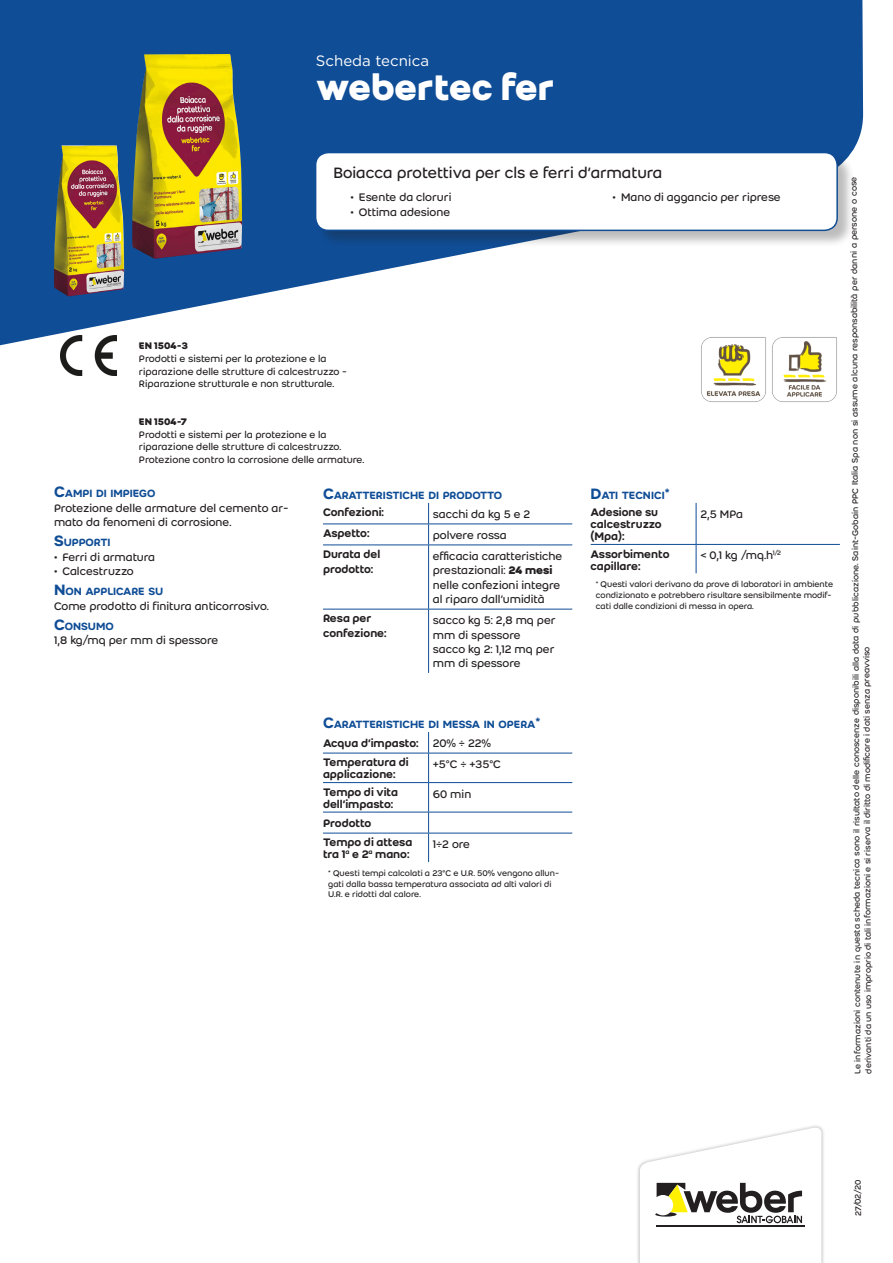
<style>
.page{position:relative;width:893px;height:1263px;background:#fff}
.page>*{position:absolute;margin:0;border:0;box-sizing:border-box;transform-origin:0 0}
.product_name{font:700 39px "Weber";color:#fff}
.Product_description{font:16.5px "Weber";color:#231f20}
.scheda_tecnica{font:15px "Gotham";color:#fff}
.t1{font:12px/14.4px "Weber";color:#231f20}
.t2{font:500 12px/12px "Weber";color:#231f20}
.t3{font:500 11.55px "Weber";letter-spacing:-.005em;color:#0f4d96}
.t4{font:10.5px/12.6px "Weber";color:#231f20}
.t5{font:9px/10.8px "Weber";letter-spacing:-.005em;color:#231f20}
.s1{font-weight:700}
.s2{font-size:16.5px}
.s3{font-weight:400}
</style>
<div class="page">
<svg style="left:0;top:0;width:863px;height:346px;fill:#0f4d96"></svg>
<div style="left:636px;top:1124px;width:189px;height:139px;background:#231f20;opacity:.3"></div>
<svg style="left:640px;top:1126px;width:181px;height:137px"></svg>
<img style="left:54px;top:54px;width:188px;height:242px">
<div style="left:316px;top:153px;width:539px;height:95px;background:#231f20;opacity:.3"></div>
<div style="left:316px;top:153px;width:521px;height:77px;background:#fff;border-radius:13px"></div>
<div style="left:315px;top:152px;width:523px;height:79px;border:2px solid #0f4d96;border-radius:13px"></div>
<img style="left:699px;top:336px;width:68px;height:66px">
<img style="left:770px;top:336px;width:68px;height:66px">
<hr style="left:323px;top:523px;width:106px;height:1px;background:#0f4d96">
<hr style="left:429px;top:523px;width:143px;height:1px;background:#0f4d96">
<svg style="left:428px;top:503px;width:1px;height:41px"></svg>
<hr style="left:323px;top:544px;width:106px;height:1px;background:#0f4d96">
<hr style="left:429px;top:544px;width:143px;height:1px;background:#0f4d96">
<hr style="left:428px;top:545px;width:1px;height:64px;background:#0f4d96">
<hr style="left:323px;top:609px;width:106px;height:1px;background:#0f4d96">
<hr style="left:429px;top:609px;width:143px;height:1px;background:#0f4d96">
<hr style="left:428px;top:609px;width:1px;height:64px;background:#0f4d96">
<hr style="left:323px;top:753px;width:106px;height:1px;background:#0f4d96">
<hr style="left:429px;top:753px;width:143px;height:1px;background:#0f4d96">
<hr style="left:323px;top:782px;width:106px;height:1px;background:#0f4d96">
<hr style="left:429px;top:782px;width:143px;height:1px;background:#0f4d96">
<hr style="left:323px;top:812px;width:106px;height:1px;background:#0f4d96">
<hr style="left:429px;top:812px;width:143px;height:1px;background:#0f4d96">
<hr style="left:323px;top:833px;width:106px;height:1px;background:#0f4d96">
<hr style="left:429px;top:833px;width:143px;height:1px;background:#0f4d96">
<svg style="left:428px;top:732px;width:1px;height:130px"></svg>
<hr style="left:696px;top:503px;width:1px;height:41px;background:#0f4d96">
<hr style="left:590px;top:544px;width:106px;height:1px;background:#0f4d96">
<hr style="left:696px;top:544px;width:144px;height:1px;background:#0f4d96">
<svg style="left:696px;top:545px;width:1px;height:28px"></svg>
<img style="left:60px;top:336px;width:56px;height:39px">
<p class="scheda_tecnica" style="left:316px;top:51px;width:115px">Scheda tecnica</p>
<p class="product_name" style="left:316px;top:58px;width:240px">webertec fer</p>
<p class="Product_description" style="left:333px;top:162px;width:330px">Boiacca protettiva per cls e ferri d’armatura</p>
<p class="t1" style="left:350px;top:190px;width:103px">• Esente da cloruri</p>
<p class="t1" style="left:350px;top:204px;width:101px">• Ottima adesione</p>
<p class="t1" style="left:612px;top:190px;width:170px">• Mano di aggancio per riprese</p>
<p class="t4" style="left:139px;top:339px;width:210px"><span class="s1">EN 1504-3<br></span>Prodotti e sistemi per la protezione e la riparazione delle strutture di calcestruzzo - Riparazione strutturale e non strutturale.</p>
<p class="t4" style="left:139px;top:415px;width:227px"><span class="s1">EN 1504-7<br></span>Prodotti e sistemi per la protezione e la riparazione delle strutture di calcestruzzo.<br>Protezione contro la corrosione delle armature.</p>
<p class="t3" style="left:54px;top:485px;width:103px"><span class="s2">C</span>AMPI DI IMPIEGO</p>
<p class="t1" style="left:54px;top:500px;width:236px">Protezione delle armature del cemento ar&shy;mato da fenomeni di corrosione.</p>
<p class="t3" style="left:54px;top:534px;width:58px"><span class="s2">S</span>UPPORTI</p>
<p class="t1" style="left:54px;top:549px;width:103px">• Ferri di armatura</p>
<p class="t1" style="left:54px;top:564px;width:81px">• Calcestruzzo</p>
<p class="t3" style="left:54px;top:583px;width:111px"><span class="s2">N</span>ON APPLICARE SU</p>
<p class="t1" style="left:54px;top:598px;width:216px">Come prodotto di finitura anticorrosivo.</p>
<p class="t3" style="left:54px;top:618px;width:61px"><span class="s2">C</span>ONSUMO</p>
<p class="t1" style="left:54px;top:633px;width:166px">1,8 kg/mq per mm di spessore</p>
<p class="t3" style="left:323px;top:486px;width:181px"><span class="s2">C</span>ARATTERISTICHE DI PRODOTTO</p>
<p class="t2" style="left:323px;top:506px;width:63px">Confezioni:</p>
<p class="t1" style="left:433px;top:507px;width:99px">sacchi da kg 5 e 2</p>
<p class="t2" style="left:323px;top:527px;width:48px">Aspetto:</p>
<p class="t1" style="left:433px;top:528px;width:75px">polvere rossa</p>
<p class="t2" style="left:323px;top:547px;width:59px;line-height:14.4px">Durata del prodotto:</p>
<p class="t1" style="left:433px;top:549px;width:131px">efficacia caratteristiche prestazionali: <span class="s1">24 mesi </span>nelle confezioni integre al riparo dall’umidità</p>
<p class="t2" style="left:323px;top:611px;width:65px;line-height:14.4px">Resa per confezione:</p>
<p class="t1" style="left:433px;top:613px;width:124px">sacco kg 5: 2,8 mq per mm di spessore sacco kg 2: 1,12 mq per mm di spessore</p>
<p class="t3" style="left:323px;top:716px;width:219px"><span class="s2">C</span>ARATTERISTICHE DI MESSA IN OPERA<span class="s2">*</span></p>
<p class="t2" style="left:323px;top:733px;width:169px;line-height:19.2px">Acqua d’impasto: <span class="s3">20% ÷ 22%<br></span>Temperatura di</p>
<p class="t2" style="left:323px;top:768px;width:74px">applicazione:</p>
<p class="t1" style="left:433px;top:757px;width:69px">+5°C ÷ +35°C</p>
<p class="t2" style="left:323px;top:786px;width:76px">Tempo di vita dell’impasto:</p>
<p class="t1" style="left:433px;top:786px;width:40px">60 min</p>
<p class="t2" style="left:323px;top:813px;width:91px;line-height:19.2px">Prodotto<br>Tempo di attesa</p>
<p class="t2" style="left:323px;top:848px;width:88px">tra 1<sup>a</sup> e 2<sup>a</sup> mano:</p>
<p class="t1" style="left:433px;top:837px;width:39px">1÷2 ore</p>
<p class="t5" style="left:328px;top:867px;width:232px">* Questi tempi calcolati a 23°C e U.R. 50% vengono allun&shy;gati dalla bassa temperatura associata ad alti valori di<br>U.R. e ridotti dal calore.</p>
<p class="t3" style="left:590px;top:486px;width:81px"><span class="s2">D</span>ATI TECN ICI<span class="s2">*</span></p>
<p class="t2" style="left:590px;top:506px;width:73px">Adesione su calcestruzzo (Mpa):</p>
<p class="t1" style="left:700px;top:507px;width:44px">2,5 MPa</p>
<p class="t2" style="left:590px;top:548px;width:80px">Assorbimento capillare:</p>
<p class="t1" style="left:700px;top:548px;width:82px">&lt; 0,1 kg /mq.h<sup>1/2</sup></p>
<p class="t5" style="left:596px;top:579px;width:239px">* Questi valori derivano da prove di laboratori in ambiente condizionato e potrebbero risultare sensibilmente modif&shy;cati dalle condizioni di messa in opera.</p>
<p class="t5" style="left:850px;top:1074px;width:899px;line-height:11.7px;rotate:-90deg">Le informazioni contenute in questa scheda tecnica sono il risultato delle conoscenze disponibili alla data di pubblicazione. Saint-Gobain PPC Italia Spa non si assume alcuna responsabilità per danni a persone o cose derivanti da un uso improprio di tali informazioni e si riserva il diritto di modificare i dati senza preavviso</p>
<p class="t5" style="left:852px;top:1215px;width:37px;rotate:-90deg">27/02/20</p>
</div>
